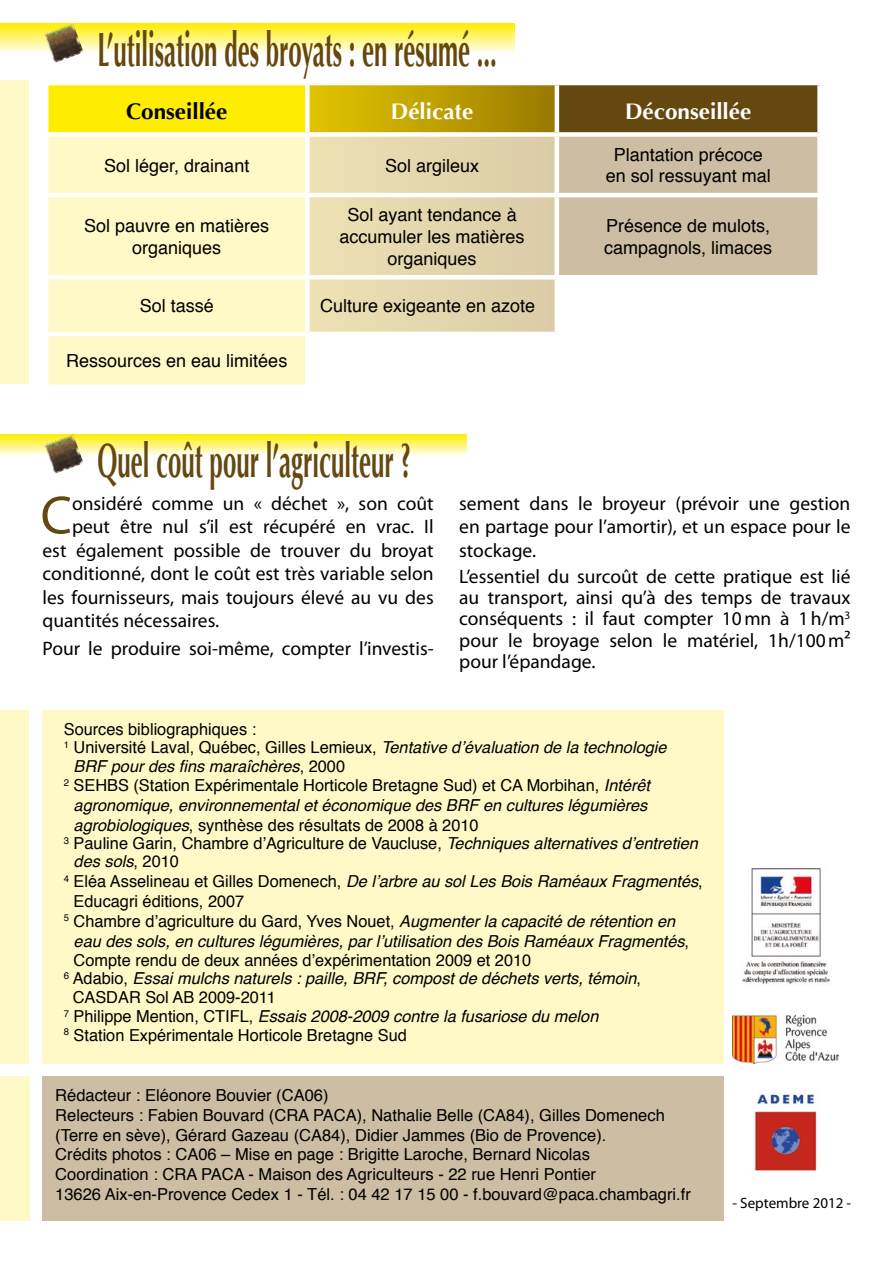
<style>
.page{position:relative;width:893px;height:1263px;background:#fff}
.page>*{position:absolute;margin:0;border:0;box-sizing:border-box;transform-origin:0 0}
.t1{font:54.15px "Myriad Pro";color:#65480f}
.t2{font:700 48px "Optima";color:#65480f;scale:.5 1}
.t3{font:700 22.5px "Optima";color:#fff}
.t4{font:700 22.5px "Optima";color:#000}
.t5{font:19.5px/21.5px "Myriad Pro";color:#000;text-align:justify}
.t6{font:18px/21.6px "Helvetica";color:#000;text-align:center}
.t7{font:16.5px/19.8px "Helvetica";color:#000}
.t8{font:italic 16.5px/18.1px "Helvetica";color:#000}
.t9{font:15px "Myriad Pro";color:#000}
.s1{font-style:italic}
.s2{font-style:normal}
</style>
<div class="page">
<div style="left:0;top:23px;width:514px;height:30px;background:linear-gradient(to bottom,#ffec00,#fffdeb)"></div>
<img style="left:44px;top:23px;width:40px;height:40px">
<div style="left:43px;top:1076px;width:681px;height:144px;background:#ccbda3"></div>
<div style="left:43px;top:710px;width:681px;height:354px;background:#fff9c7"></div>
<div style="left:0;top:1076px;width:30px;height:144px;background:#fff9c7"></div>
<div style="left:0;top:710px;width:28px;height:354px;background:#fff9c7"></div>
<div style="left:0;top:80px;width:28px;height:304px;background:#fff9c7"></div>
<img style="left:754px;top:1094px;width:64px;height:77px">
<img style="left:732px;top:1016px;width:107px;height:47px">
<img style="left:742px;top:868px;width:88px;height:116px">
<svg style="left:0;top:434px;width:467px;height:21px;background:#fff474"></svg>
<img style="left:44px;top:434px;width:40px;height:40px">
<div style="left:46px;top:83px;width:261px;height:51px;background:#ffed00"></div>
<svg style="left:310px;top:85px;width:245px;height:47px;background:#bea002"></svg>
<div style="left:557px;top:83px;width:263px;height:51px;background:#65480f"></div>
<div style="left:48px;top:137px;width:257px;height:248px;background:#fff9c7"></div>
<svg style="left:310px;top:137px;width:507px;height:138px;background:#d7c9a8"></svg>
<div style="left:307px;top:277px;width:250px;height:57px;background:#e4d7ae"></div>
<hr style="left:44px;top:81px;width:263px;height:4px;background:#fff">
<hr style="left:44px;top:85px;width:4px;height:47px;background:#fff">
<div style="left:305px;top:85px;width:5px;height:47px;background:#fff"></div>
<hr style="left:557px;top:81px;width:265px;height:4px;background:#fff">
<hr style="left:555px;top:85px;width:4px;height:47px;background:#fff">
<div style="left:817px;top:85px;width:5px;height:47px;background:#fff"></div>
<div style="left:44px;top:132px;width:263px;height:5px;background:#fff"></div>
<div style="left:557px;top:132px;width:265px;height:5px;background:#fff"></div>
<hr style="left:555px;top:137px;width:4px;height:56px;background:#fff">
<hr style="left:44px;top:193px;width:263px;height:4px;background:#fff">
<hr style="left:307px;top:193px;width:250px;height:4px;background:#fff">
<hr style="left:557px;top:193px;width:265px;height:4px;background:#fff">
<hr style="left:555px;top:197px;width:4px;height:78px;background:#fff">
<div style="left:44px;top:275px;width:263px;height:5px;background:#fff"></div>
<div style="left:307px;top:275px;width:250px;height:5px;background:#fff"></div>
<div style="left:305px;top:280px;width:5px;height:52px;background:#fff"></div>
<hr style="left:555px;top:280px;width:4px;height:52px;background:#fff">
<hr style="left:44px;top:332px;width:263px;height:4px;background:#fff">
<hr style="left:307px;top:332px;width:250px;height:4px;background:#fff">
<h2 class="t2" style="left:98px;top:22px;width:800px">L’utilisation des broyats : en résumé ...</h2>
<h3 class="t4" style="left:126px;top:98px;width:103px">Conseillée</h3>
<h3 class="t3" style="left:391px;top:98px;width:84px">Délicate</h3>
<h3 class="t3" style="left:625px;top:98px;width:128px">Déconseillée</h3>
<p class="t6" style="left:104px;top:155px;width:147px">Sol léger, drainant</p>
<p class="t6" style="left:385px;top:155px;width:96px">Sol argileux</p>
<p class="t6" style="left:606px;top:144px;width:167px">Plantation précoce en sol ressuyant mal</p>
<p class="t6" style="left:84px;top:216px;width:187px">Sol pauvre en matières organiques</p>
<p class="t6" style="left:340px;top:205px;width:187px">Sol ayant tendance à accumuler les matières organiques</p>
<p class="t6" style="left:604px;top:216px;width:170px;text-align:left">Présence de mulots, campagnols, limaces</p>
<p class="t6" style="left:140px;top:296px;width:76px">Sol tassé</p>
<p class="t6" style="left:320px;top:296px;width:217px">Culture exigeante en azote</p>
<p class="t6" style="left:66px;top:351px;width:223px">Ressources en eau limitées</p>
<h2 class="t2" style="left:98px;top:433px;width:628px">Quel coût pour l’agriculteur ?</h2>
<h1 class="t1" style="left:41px;top:482px;width:33px">C</h1>
<p class="t5" style="left:72px;top:492px;width:363px">onsidéré comme un « déchet », son coût</p>
<p class="t5" style="left:72px;top:516px;width:363px">peut être nul s’il est récupéré en vrac. Il</p>
<p class="t5" style="left:43px;top:539px;width:393px">est également possible de trouver du broyat</p>
<p class="t5" style="left:43px;top:563px;width:393px">conditionné, dont le coût est très variable selon</p>
<p class="t5" style="left:43px;top:586px;width:393px">les fournisseurs, mais toujours élevé au vu des</p>
<p class="t5" style="left:43px;top:609px;width:178px">quantités nécessaires.</p>
<p class="t5" style="left:43px;top:637px;width:393px">Pour le produire soi-même, compter l’investis-</p>
<p class="t5" style="left:459px;top:491px;width:393px;line-height:23.4px">sement dans le broyeur (prévoir une gestion en partage pour l’amortir), et un espace pour le stockage.</p>
<p class="t5" style="left:459px;top:565px;width:393px">L’essentiel du surcoût de cette pratique est lié au transport, ainsi qu’à des temps de travaux conséquents : il faut compter 10mn à 1h/m<sup>3 </sup>pour le broyage selon le matériel, 1h/100m² pour l’épandage.</p>
<p class="t7" style="left:64px;top:720px;width:194px">Sources bibliographiques :</p>
<p class="t7" style="left:64px;top:738px;width:604px"><sup>1</sup> Université Laval, Québec, Gilles Lemieux, <span class="s1">Tentative d’évaluation de la technologie</span></p>
<p class="t8" style="left:74px;top:757px;width:273px">BRF pour des fins maraîchères<span class="s2">, 2000</span></p>
<p class="t7" style="left:74px;top:776px;width:578px;text-indent:-10px"><sup>2</sup> SEHBS (Station Expérimentale Horticole Bretagne Sud) et CA Morbihan, <span class="s1">Intérêt agronomique, environnemental et économique des BRF en cultures légumières agrobiologiques</span>, synthèse des résultats de 2008 à 2010</p>
<p class="t7" style="left:74px;top:835px;width:626px;line-height:18.1px;text-indent:-10px"><sup>3</sup> Pauline Garin, Chambre d’Agriculture de Vaucluse, <span class="s1">Techniques alternatives d’entretien des sols</span>, 2010</p>
<p class="t8" style="left:64px;top:873px;width:640px"><sup>4</sup> <span class="s2">Eléa Asselineau et Gilles Domenech,</span> De l’arbre au sol Les Bois Raméaux Fragmentés<span class="s2">,</span></p>
<p class="t7" style="left:74px;top:892px;width:172px">Educagri éditions, 2007</p>
<p class="t7" style="left:64px;top:911px;width:613px"><sup>5</sup> Chambre d’agriculture du Gard, Yves Nouet, <span class="s1">Augmenter la capacité de rétention en</span></p>
<p class="t8" style="left:74px;top:932px;width:617px">eau des sols, en cultures légumières, par l’utilisation des Bois Raméaux Fragmentés<span class="s2">,</span></p>
<p class="t7" style="left:74px;top:951px;width:459px">Compte rendu de deux années d’expérimentation 2009 et 2010</p>
<p class="t8" style="left:73px;top:970px;width:570px;text-indent:-9px"><sup>6</sup> <span class="s2">Adabio,</span> Essai mulchs naturels : paille, BRF, compost de déchets verts, témoin<span class="s2">,<br>CASDAR Sol AB 2009-2011</span></p>
<p class="t7" style="left:64px;top:1008px;width:536px;line-height:18.1px"><sup>7</sup> Philippe Mention, CTIFL, <span class="s1">Essais 2008-2009 contre la fusariose du melon<br></span><sup>8</sup> Station Expérimentale Horticole Bretagne Sud</p>
<p class="t7" style="left:55px;top:1086px;width:637px">Rédacteur : Eléonore Bouvier (CA06)<br>Relecteurs : Fabien Bouvard (CRA PACA), Nathalie Belle (CA84), Gilles Domenech (Terre en sève), Gérard Gazeau (CA84), Didier Jammes (Bio de Provence).<br>Crédits photos : CA06 – Mise en page : Brigitte Laroche, Bernard Nicolas<br>Coordination : CRA PACA - Maison des Agriculteurs - 22 rue Henri Pontier<br>13626 Aix-en-Provence Cedex 1 - Tél. : 04 42 17 15 00 - f.bouvard@paca.chambagri.fr</p>
<p class="t9" style="left:732px;top:1194px;width:120px">- Septembre 2012 -</p>
</div>
